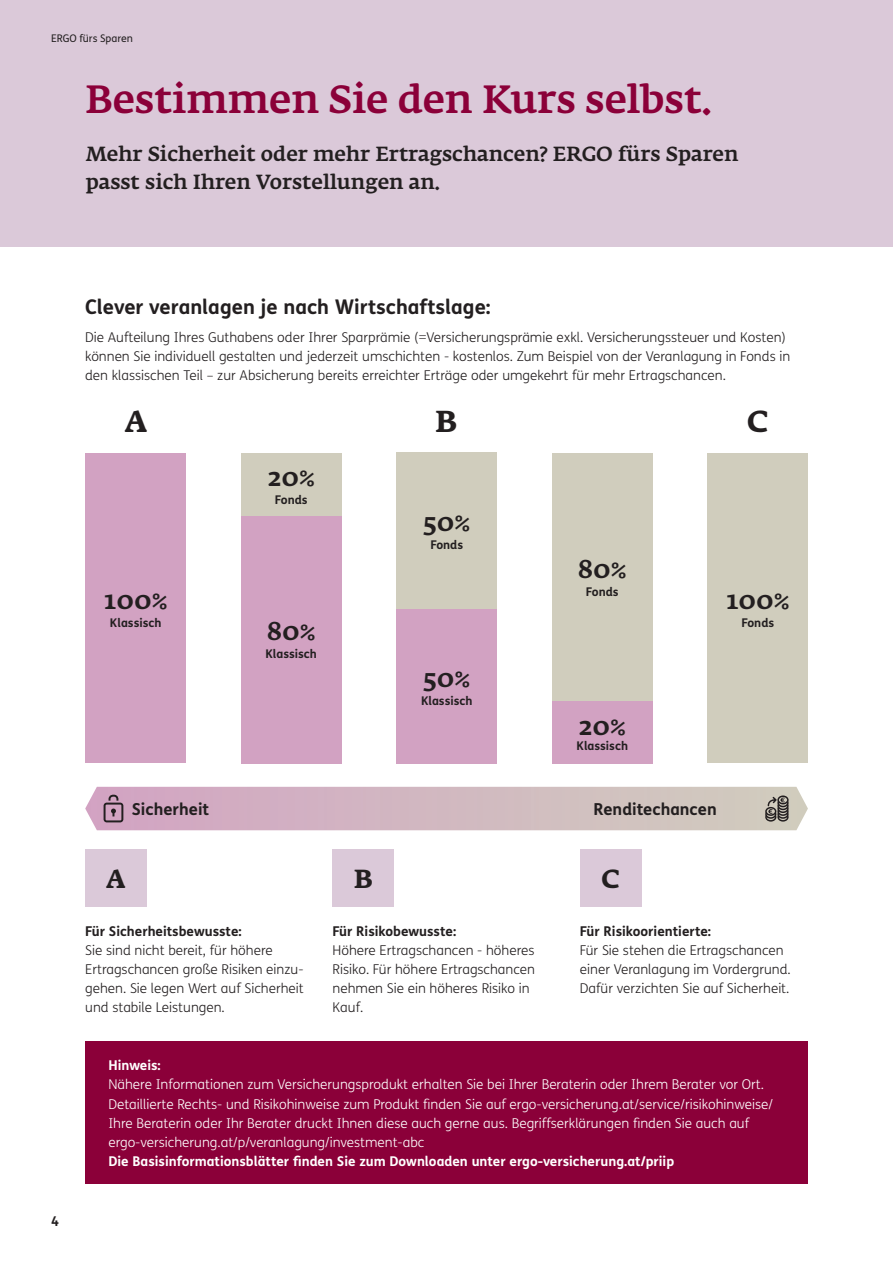
<style>
.page{position:relative;width:893px;height:1263px;background:#fff}
.page>*{position:absolute;margin:0;border:0;box-sizing:border-box;transform-origin:0 0}
.Headline_2_Fedra_Medium_26pt{font:500 39px "Fedra Serif A Pro";color:#8b0039}
.t1{font:700 30px "Fedra Serif A Pro";color:#231f20}
.t2{font:700 25.8px "Fedra Serif A Pro";color:#231f20}
.t3{font:500 25.5px "Fedra Serif A Pro";color:#231f20}
.Subline_Fedra_Medium_13_5pt{font:500 20.25px/28.7px "Fedra Serif A Pro";color:#231f20}
.Subline_FS_Me_Bold_13_5pt{font:700 20.25px "FS Me";color:#231f20}
.Copy_FS_Me_Bold_11pt{font:700 16.5px "FS Me";color:#231f20}
.Copy_FS_Me_Light_9pt{font:300 13.5px/19.2px "FS Me";color:#231f20}
.Copy_FS_Me_Light_9pt-2{font:300 13.5px "FS Me";color:#fff}
.Copy_FS_Me_Light_9pt-3{font:700 13.5px "FS Me";color:#fff}
.Copy_FS_Me_Light_9pt-4{font:700 13.5px "FS Me";color:#231f20}
.Page_number_left_FS_Me_Bold_9pt{font:700 13.5px "FS Me";color:#231f20}
.t4{font:700 12px "FS Me";color:#231f20}
.Column_title_left_FS_Me_Regular_7pt{font:10.5px "FS Me";color:#231f20}
</style>
<div class="page">
<div style="left:0;top:0;width:893px;height:247px;background:#dbc9d9"></div>
<div style="left:85px;top:849px;width:62px;height:57px;background:#dbc9d9"></div>
<div style="left:332px;top:849px;width:62px;height:57px;background:#dbc9d9"></div>
<div style="left:580px;top:849px;width:62px;height:57px;background:#dbc9d9"></div>
<div style="left:86px;top:453px;width:100px;height:310px;background:#d2a2c2"></div>
<div style="left:241px;top:515px;width:100px;height:248px;background:#d2a2c2"></div>
<div style="left:241px;top:453px;width:100px;height:63px;background:#d0cdbd"></div>
<div style="left:397px;top:452px;width:100px;height:157px;background:#d0cdbd"></div>
<div style="left:397px;top:609px;width:100px;height:154px;background:#d2a2c2"></div>
<div style="left:552px;top:453px;width:100px;height:248px;background:#d0cdbd"></div>
<div style="left:552px;top:701px;width:100px;height:62px;background:#d2a2c2"></div>
<div style="left:708px;top:453px;width:100px;height:310px;background:#d0cdbd"></div>
<svg style="left:85px;top:787px;width:723px;height:43px;background:#cfb7be"></svg>
<div style="left:85px;top:1041px;width:723px;height:143px;background:#8b0039"></div>
<p class="Column_title_left_FS_Me_Regular_7pt" style="left:51px;top:31px;width:83px">ERGO fürs Sparen</p>
<p class="Headline_2_Fedra_Medium_26pt" style="left:85px;top:76px;width:628px">Bestimmen Sie den Kurs selbst.</p>
<p class="Subline_Fedra_Medium_13_5pt" style="left:86px;top:139px;width:654px">Mehr Sicherheit oder mehr Ertragschancen? ERGO fürs Sparen passt sich Ihren Vorstellungen an.</p>
<p class="Subline_FS_Me_Bold_13_5pt" style="left:85px;top:291px;width:407px">Clever veranlagen je nach Wirtschaftslage:</p>
<p class="Copy_FS_Me_Light_9pt" style="left:85px;top:327px;width:707px">Die Aufteilung Ihres Guthabens oder Ihrer Sparprämie (=Versicherungsprämie exkl. Versicherungssteuer und Kosten) können Sie individuell gestalten und jederzeit umschichten - kostenlos. Zum Beispiel von der Veranlagung in Fonds in den klassischen Teil – zur Absicherung bereits erreichter Erträge oder umgekehrt für mehr Ertragschancen.</p>
<p class="t1" style="left:125px;top:404px;width:24px">A</p>
<p class="t1" style="left:435px;top:404px;width:23px">B</p>
<p class="t1" style="left:747px;top:404px;width:23px">C</p>
<p class="t3" style="left:267px;top:462px;width:49px">20%</p>
<p class="t4" style="left:275px;top:490px;width:34px">Fonds</p>
<p class="t3" style="left:104px;top:586px;width:65px">100%</p>
<p class="t4" style="left:110px;top:614px;width:53px">Klassisch</p>
<p class="t3" style="left:267px;top:616px;width:50px">80%</p>
<p class="t4" style="left:265px;top:645px;width:53px">Klassisch</p>
<p class="t3" style="left:423px;top:507px;width:48px">50%</p>
<p class="t4" style="left:430px;top:536px;width:34px">Fonds</p>
<p class="t3" style="left:423px;top:664px;width:48px">50%</p>
<p class="t4" style="left:421px;top:692px;width:53px">Klassisch</p>
<p class="t3" style="left:578px;top:555px;width:50px">80%</p>
<p class="t4" style="left:586px;top:583px;width:34px">Fonds</p>
<p class="t3" style="left:578px;top:711px;width:49px">20%</p>
<p class="t4" style="left:576px;top:736px;width:53px">Klassisch</p>
<p class="t3" style="left:726px;top:586px;width:65px">100%</p>
<p class="t4" style="left:741px;top:614px;width:34px">Fonds</p>
<p class="Copy_FS_Me_Bold_11pt" style="left:132px;top:796px;width:79px">Sicherheit</p>
<p class="Copy_FS_Me_Bold_11pt" style="left:593px;top:796px;width:125px">Renditechancen</p>
<p class="t2" style="left:106px;top:864px;width:21px">A</p>
<p class="Copy_FS_Me_Light_9pt-4" style="left:85px;top:920px;width:158px">Für Sicherheitsbewusste:</p>
<p class="Copy_FS_Me_Light_9pt" style="left:85px;top:940px;width:220px">Sie sind nicht bereit, für höhere Ertragschancen große Risiken einzu&shy;gehen. Sie legen Wert auf Sicherheit und stabile Leistungen.</p>
<p class="t2" style="left:354px;top:864px;width:20px">B</p>
<p class="Copy_FS_Me_Light_9pt-4" style="left:333px;top:920px;width:125px">Für Risikobewusste:</p>
<p class="Copy_FS_Me_Light_9pt" style="left:333px;top:940px;width:204px">Höhere Ertragschancen - höheres<br>Risiko. Für höhere Ertragschancen nehmen Sie ein höheres Risiko in<br>Kauf.</p>
<p class="t2" style="left:601px;top:864px;width:20px">C</p>
<p class="Copy_FS_Me_Light_9pt-4" style="left:580px;top:920px;width:133px">Für Risikoorientierte:</p>
<p class="Copy_FS_Me_Light_9pt" style="left:580px;top:940px;width:212px">Für Sie stehen die Ertragschancen einer Veranlagung im Vordergrund.<br>Dafür verzichten Sie auf Sicherheit.</p>
<p class="Page_number_left_FS_Me_Bold_9pt" style="left:51px;top:1211px;width:9px">4</p>
<p class="Copy_FS_Me_Light_9pt-3" style="left:108px;top:1055px;width:54px">Hinweis:</p>
<p class="Copy_FS_Me_Light_9pt-2" style="left:108px;top:1075px;width:657px">Nähere Informationen zum Versicherungsprodukt erhalten Sie bei Ihrer Beraterin oder Ihrem Berater vor Ort.</p>
<p class="Copy_FS_Me_Light_9pt-2" style="left:108px;top:1094px;width:666px">Detaillierte Rechts- und Risikohinweise zum Produkt finden Sie auf ergo-versicherung.at/service/risikohinweise/</p>
<p class="Copy_FS_Me_Light_9pt-2" style="left:108px;top:1114px;width:642px">Ihre Beraterin oder Ihr Berater druckt Ihnen diese auch gerne aus. Begriffserklärungen finden Sie auch auf</p>
<p class="Copy_FS_Me_Light_9pt-2" style="left:108px;top:1133px;width:318px">ergo-versicherung.at/p/veranlagung/investment-abc</p>
<p class="Copy_FS_Me_Light_9pt-3" style="left:108px;top:1151px;width:567px">Die Basisinformationsblätter finden Sie zum Downloaden unter ergo-versicherung.at/priip</p>
</div>
